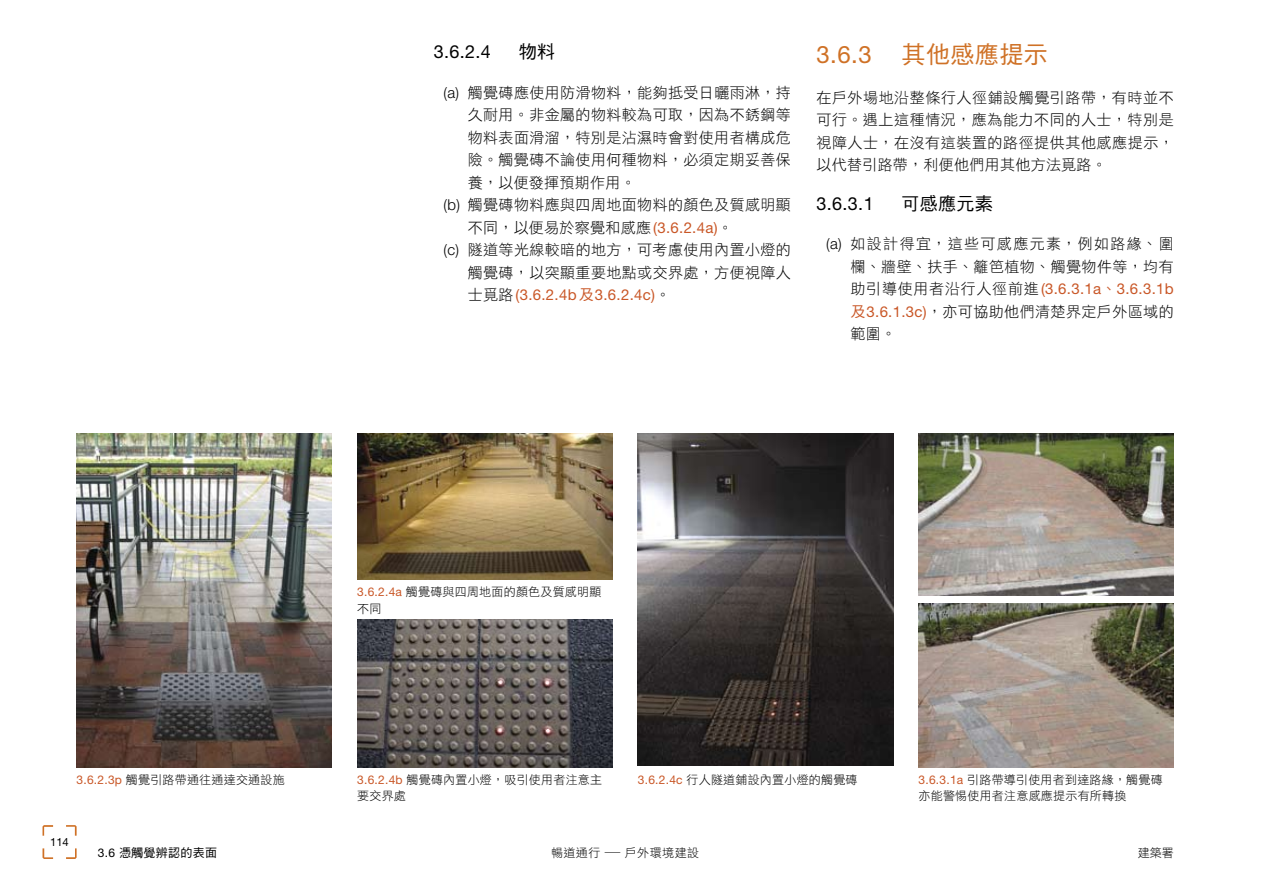
<style>
.page{position:relative;width:1263px;height:893px;background:#fff}
.page>*{position:absolute;margin:0;border:0;box-sizing:border-box;transform-origin:0 0}
.t1{font:24px "DF Hei HK W5";letter-spacing:.02em;color:#cf7126}
.t2{font:18px "Helvetica Neue";color:#000}
.t3{font:18px "DF Hei HK W5";letter-spacing:.02em;color:#000}
.t4{font:15px/22.5px "DF Hei HK W3";letter-spacing:.03em;color:#000;text-align:justify}
.t5{font:15px "Helvetica Neue";letter-spacing:.02em;color:#c95727}
.t6{font:15px/22.5px "DF Hei HK W3";letter-spacing:.095em;color:#000;text-align:right}
.t7{font:12px/16.5px "DF Hei HK W3";letter-spacing:.02em;color:#000}
.t8{font:12px "DF Hei HK W5";letter-spacing:.025em;color:#000}
.t9{font:12px "DF Hei HK W3";letter-spacing:.04em;color:#000}
.t10{font:11.25px "Helvetica Neue";color:#000}
.s1{font-family:"Helvetica Neue";font-weight:300}
.s2{font-family:"Helvetica Neue";color:#c95727}
.s3{font-family:"DF Hei HK W3";color:#000}
.s4{font-family:"DF Hei HK W5"}
.s5{font-family:"Helvetica Neue"}
.s6{font-family:"DF Hei HK W5";color:#c95727}
</style>
<div class="page">
<svg style="left:43px;top:825px;width:10px;height:11px"></svg>
<svg style="left:43px;top:848px;width:10px;height:11px"></svg>
<svg style="left:66px;top:825px;width:11px;height:11px"></svg>
<svg style="left:66px;top:848px;width:11px;height:11px"></svg>
<img style="left:918px;top:434px;width:256px;height:162px">
<img style="left:918px;top:603px;width:256px;height:164px">
<img style="left:638px;top:434px;width:255px;height:332px">
<img style="left:357px;top:434px;width:255px;height:146px">
<img style="left:357px;top:619px;width:255px;height:148px">
<img style="left:77px;top:434px;width:255px;height:333px">
<p class="t2" style="left:434px;top:41px;width:59px">3.6.2.4</p>
<p class="t3" style="left:519px;top:42px;width:38px">物料</p>
<p class="t4" style="left:443px;top:81px;width:349px"><span class="s1">(a)</span> 觸覺磚應使用防滑物料，能夠抵受日曬雨淋，持</p>
<p class="t4" style="left:468px;top:103px;width:325px">久耐用。非金屬的物料較為可取，因為不銹鋼等</p>
<p class="t4" style="left:468px;top:126px;width:325px">物料表面滑溜，特別是沾濕時會對使用者構成危</p>
<p class="t4" style="left:468px;top:148px;width:325px">險。觸覺磚不論使用何種物料，必須定期妥善保</p>
<p class="t4" style="left:468px;top:171px;width:169px">養，以便發揮預期作用。</p>
<p class="t4" style="left:443px;top:193px;width:349px"><span class="s1">(b)</span> 觸覺磚物料應與四周地面物料的顏色及質感明顯</p>
<p class="t4" style="left:468px;top:216px;width:267px">不同，以便易於察覺和感應<span class="s2">(3.6.2.4a)</span>。</p>
<p class="t4" style="left:443px;top:238px;width:349px"><span class="s1">(c)</span> 隧道等光線較暗的地方，可考慮使用內置小燈的</p>
<p class="t4" style="left:468px;top:261px;width:325px">觸覺磚，以突顯重要地點或交界處，方便視障人</p>
<p class="t5" style="left:468px;top:286px;width:204px"><span class="s3">士覓路</span>(3.6.2.4b<span class="s4">及</span>3.6.2.4c)<span class="s3">。</span></p>
<h1 class="t1" style="left:816px;top:42px;width:233px"><span class="s5">3.6.3</span> 其他感應提示</h1>
<p class="t4" style="left:816px;top:86px;width:359px">在戶外場地沿整條行人徑鋪設觸覺引路帶，有時並不可行。遇上這種情況，應為能力不同的人士，特別是視障人士，在沒有這裝置的路徑提供其他感應提示，以代替引路帶，利便他們用其他方法覓路。</p>
<p class="t2" style="left:816px;top:193px;width:59px">3.6.3.1</p>
<p class="t3" style="left:901px;top:193px;width:93px">可感應元素</p>
<p class="t6" style="left:826px;top:232px;width:349px"><span class="s1">(a)</span> 如設計得宜，這些可感應元素，例如路緣、圍欄、牆壁、扶手、籬笆植物、觸覺物件等，均有</p>
<p class="t5" style="left:850px;top:280px;width:325px"><span class="s3">助引導使用者沿行人徑前進</span>(3.6.3.1a<span class="s4">、</span>3.6.3.1b</p>
<p class="t4" style="left:850px;top:300px;width:325px"><span class="s6">及</span><span class="s2">3.6.1.3c)</span>，亦可協助他們清楚界定戶外區域的範圍。</p>
<p class="t7" style="left:357px;top:584px;width:246px"><span class="s2">3.6.2.4a</span> 觸覺磚與四周地面的顏色及質感明顯不同</p>
<p class="t7" style="left:77px;top:771px;width:210px"><span class="s2">3.6.2.3p</span> 觸覺引路帶通往通達交通設施</p>
<p class="t7" style="left:357px;top:771px;width:246px"><span class="s2">3.6.2.4b</span> 觸覺磚內置小燈，吸引使用者注意主要交界處</p>
<p class="t7" style="left:638px;top:771px;width:221px"><span class="s2">3.6.2.4c</span> 行人隧道鋪設內置小燈的觸覺磚</p>
<p class="t7" style="left:918px;top:771px;width:246px"><span class="s2">3.6.3.1a</span> 引路帶導引使用者到達路緣，觸覺磚亦能警惕使用者注意感應提示有所轉換</p>
<p class="t10" style="left:50px;top:835px;width:20px">114</p>
<p class="t8" style="left:98px;top:846px;width:121px"><span class="s5">3.6</span> 憑觸覺辨認的表面</p>
<p class="t9" style="left:551px;top:846px;width:150px">暢道通行 — 戶外環境建設</p>
<p class="t7" style="left:1138px;top:844px;width:37px">建築署</p>
</div>
